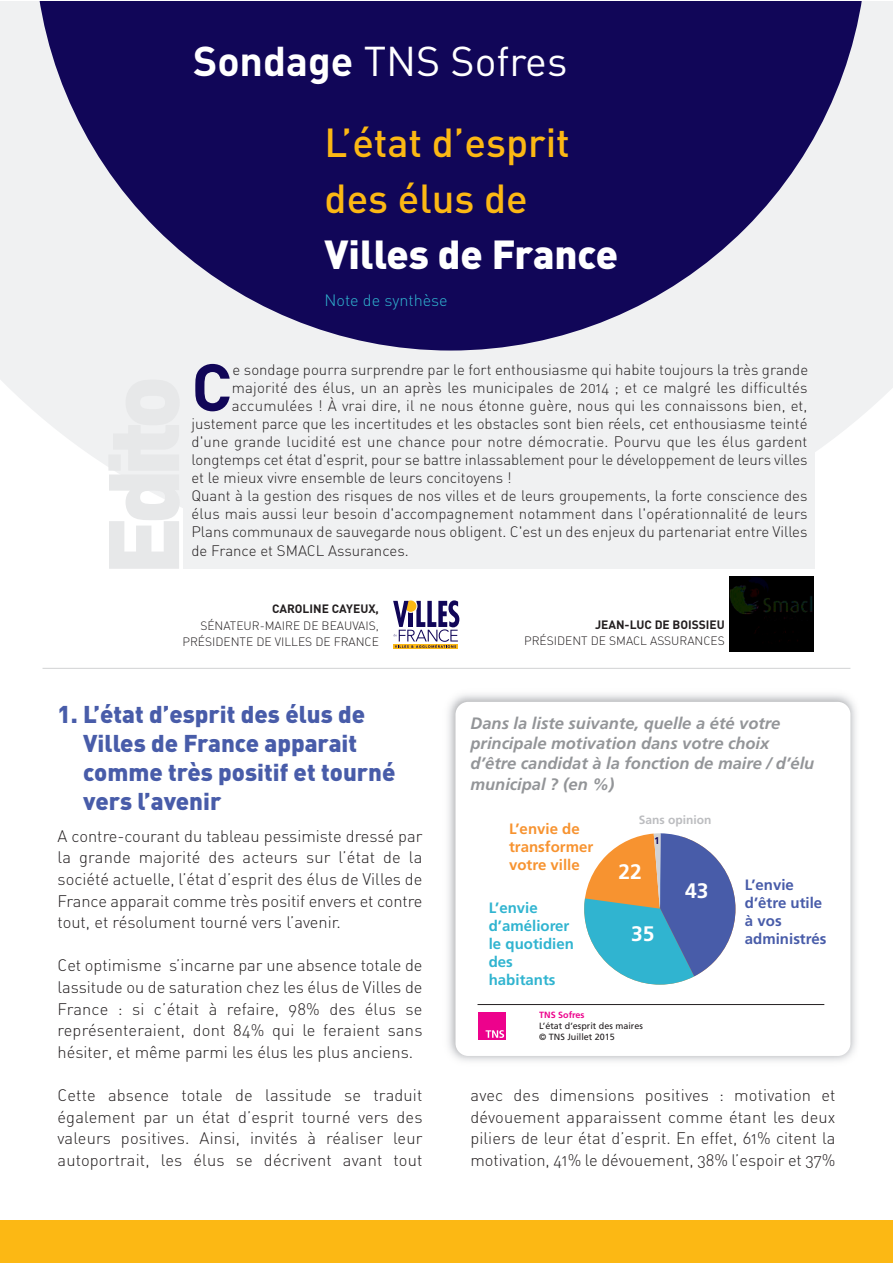
<style>
.page{position:relative;width:893px;height:1263px;background:#fff}
.page>*{position:absolute;margin:0;border:0;box-sizing:border-box;transform-origin:0 0}
.t1{font:700 65.55px "DIN";color:#110658}
.t2{font:41.1px "DIN";color:#fff}
.t3{font:500 40.05px/56.2px "DIN";color:#fcb814}
.t4{font:900 40.05px "DIN";color:#fff}
.t5{font:900 24px/28.8px "DIN";color:#485ca9}
.t6{font:700 21px "Frutiger LT Std";color:#fff}
.t7{font:16.5px/21.6px "DIN Light Alternate";color:#231f20;text-align:justify}
.t8{font:italic 700 16.5px/20.1px "Frutiger LT Std";color:#939598}
.t9{font:16.2px "DIN Light Alternate";color:#30b4d0}
.t10{font:15px "DIN Light Alternate";color:#231f20}
.t11{font:700 15px/18px "Frutiger LT Std";color:#30b4d0}
.t12{font:700 15px/18px "Frutiger LT Std";color:#485ca9}
.t13{font:700 15px/18px "Frutiger LT Std";color:#f79330}
.t14{font:12px/16.5px "DIN Light Alternate";color:#231f20;text-align:right}
.t15{font:700 12px "DIN";color:#231f20}
.t16{font:700 12px "Frutiger LT Std";color:#bcbdc0}
.t17{font:700 9.75px "Frutiger LT Std";color:#110658}
.t18{font:9px/10.8px "Frutiger LT Std";color:#231f20}
.t19{font:700 9px "Frutiger LT Std";color:#ed028c}
.s1{font-weight:700}
</style>
<div class="page">
<svg style="left:0;top:1px;width:892px;height:566px;fill:#110658"></svg>
<div style="left:394px;top:644px;width:64px;height:5px;background:#fcb814"></div>
<svg style="left:393px;top:600px;width:66px;height:48px"></svg>
<svg style="left:108px;top:380px;width:72px;height:189px"></svg>
<div style="left:184px;top:356px;width:631px;height:213px;background:#f0f1f2"></div>
<div style="left:0;top:1220px;width:892px;height:43px;background:#fcb814"></div>
<svg style="left:729px;top:651px;width:85px;height:1px"></svg>
<img style="left:729px;top:576px;width:85px;height:75px">
<hr style="left:43px;top:668px;width:807px;height:1px;background:#d1d2d4">
<img style="left:448px;top:694px;width:408px;height:367px">
<div style="left:455px;top:702px;width:395px;height:354px;background:#fff;border-radius:13px"></div>
<svg style="left:584px;top:833px;width:151px;height:151px"></svg>
<div style="left:478px;top:1012px;width:28px;height:28px;background:#ed028c"></div>
<svg style="left:486px;top:1030px;width:18px;height:8px"></svg>
<hr style="left:477px;top:1004px;width:347px;height:1px;background:#231f20">
<h2 class="t2" style="left:193px;top:35px;width:376px"><span class="s1">Sondage</span> TNS Sofres</h2>
<h3 class="t3" style="left:325px;top:113px;width:247px">L’état d’esprit des élus de</h3>
<h3 class="t4" style="left:325px;top:228px;width:295px">Villes de France</h3>
<p class="t9" style="left:325px;top:290px;width:125px">Note de synthèse</p>
<h1 class="t1" style="left:191px;top:344px;width:42px">C</h1>
<p class="t10" style="left:233px;top:360px;width:577px">e sondage pourra surprendre par le fort enthousiasme qui habite toujours la très grande</p>
<p class="t10" style="left:232px;top:378px;width:577px">majorité des élus, un an après les municipales de 2014 ; et ce malgré les difficultés</p>
<p class="t10" style="left:232px;top:396px;width:577px">accumulées ! À vrai dire, il ne nous étonne guère, nous qui les connaissons bien, et,</p>
<p class="t10" style="left:191px;top:414px;width:618px">justement parce que les incertitudes et les obstacles sont bien réels, cet enthousiasme teinté</p>
<p class="t10" style="left:191px;top:432px;width:618px">d'une grande lucidité est une chance pour notre démocratie. Pourvu que les élus gardent</p>
<p class="t10" style="left:191px;top:450px;width:617px">longtemps cet état d'esprit, pour se battre inlassablement pour le développement de leurs villes</p>
<p class="t10" style="left:191px;top:468px;width:322px">et le mieux vivre ensemble de leurs concitoyens !</p>
<p class="t10" style="left:191px;top:486px;width:617px">Quant à la gestion des risques de nos villes et de leurs groupements, la forte conscience des</p>
<p class="t10" style="left:191px;top:504px;width:617px">élus mais aussi leur besoin d'accompagnement notamment dans l'opérationnalité de leurs</p>
<p class="t10" style="left:191px;top:522px;width:617px">Plans communaux de sauvegarde nous obligent. C'est un des enjeux du partenariat entre Villes</p>
<p class="t10" style="left:191px;top:541px;width:219px">de France et SMACL Assurances.</p>
<p class="t15" style="left:272px;top:601px;width:108px">CAROLINE CAYEUX,</p>
<p class="t14" style="left:183px;top:617px;width:198px">SÉNATEUR-MAIRE DE BEAUVAIS,<br>PRÉSIDENTE DE VILLES DE FRANCE</p>
<p class="t15" style="left:595px;top:617px;width:131px">JEAN-LUC DE BOISSIEU</p>
<p class="t14" style="left:524px;top:633px;width:202px">PRÉSIDENT DE SMACL ASSURANCES</p>
<h3 class="t5" style="left:83px;top:699px;width:314px;text-indent:-26px">1. L’état d’esprit des élus de<br>Villes de France apparait comme très positif et tourné vers l’avenir</h3>
<p class="t7" style="left:58px;top:825px;width:366px">A contre-courant du tableau pessimiste dressé par la grande majorité des acteurs sur l’état de la société actuelle, l’état d’esprit des élus de Villes de France apparait comme très positif envers et contre tout, et résolument tourné vers l’avenir.</p>
<p class="t7" style="left:58px;top:954px;width:366px">Cet optimisme s’incarne par une absence totale de lassitude ou de saturation chez les élus de Villes de France : si c’était à refaire, 98% des élus se représenteraient, dont 84% qui le feraient sans hésiter, et même parmi les élus les plus anciens.</p>
<p class="t7" style="left:58px;top:1084px;width:366px">Cette absence totale de lassitude se traduit également par un état d’esprit tourné vers des valeurs positives. Ainsi, invités à réaliser leur autoportrait, les élus se décrivent avant tout</p>
<p class="t7" style="left:470px;top:1084px;width:366px">avec des dimensions positives : motivation et dévouement apparaissent comme étant les deux piliers de leur état d’esprit. En effet, 61% citent la motivation, 41% le dévouement, 38% l’espoir et 37%</p>
<p class="t8" style="left:470px;top:713px;width:345px">Dans la liste suivante, quelle a été votre principale motivation dans votre choix d’être candidat à la fonction de maire / d’élu municipal ? (en %)</p>
<p class="t16" style="left:639px;top:813px;width:74px">Sans opinion</p>
<p class="t13" style="left:509px;top:819px;width:86px">L’envie de transformer votre ville</p>
<p class="t17" style="left:654px;top:835px;width:7px">1</p>
<h3 class="t6" style="left:618px;top:860px;width:25px">22</h3>
<p class="t12" style="left:745px;top:876px;width:83px">L’envie d’être utile à vos administrés</p>
<h3 class="t6" style="left:685px;top:878px;width:25px">43</h3>
<p class="t11" style="left:489px;top:899px;width:87px">L’envie d’améliorer le quotidien des habitants</p>
<h3 class="t6" style="left:631px;top:921px;width:25px">35</h3>
<p class="t19" style="left:539px;top:1010px;width:47px">TNS Sofres</p>
<p class="t18" style="left:539px;top:1021px;width:105px">L’état d’esprit des maires © TNS Juillet 2015</p>
</div>
